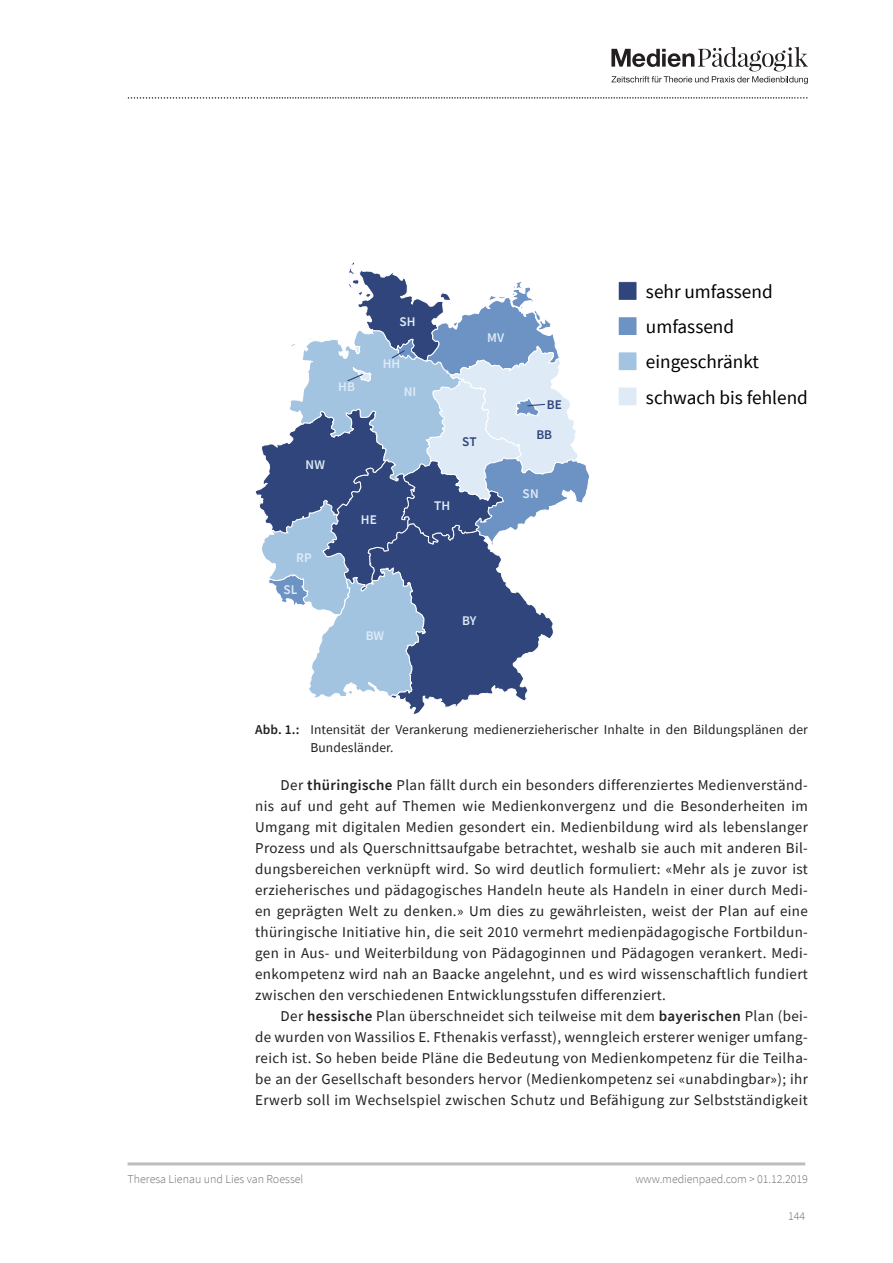
<style>
.page{position:relative;width:893px;height:1263px;background:#fff}
.page>*{position:absolute;margin:0;border:0;box-sizing:border-box;transform-origin:0 0}
.t1{font:19.2px/35.2px "Source Sans Pro";color:#000}
.mp-text{font:15px/21px "Source Sans Pro";letter-spacing:.025em;color:#231f20;text-align:justify}
.mp-Abbildungen_Legen{font:13.5px/18px "Source Sans Pro";letter-spacing:.01em;color:#231f20}
.mp-Abbildungen_Legen-2{font:600 13.5px "Source Sans Pro";color:#231f20}
.t2{font:600 13.2px "Source Sans Pro";letter-spacing:.01em;color:#deebf7}
.t3{font:600 13.2px "Source Sans Pro";color:#30457b}
.t4{font:300 12px "Source Sans Pro";color:#6c6d70}
.s1{font-weight:600}
</style>
<div class="page">
<hr style="left:128px;top:1162px;width:677px;height:3px;background:#bcbdc0">
<svg style="left:611px;top:47px;width:197px;height:37px"></svg>
<svg style="left:128px;top:97px;width:679px;height:2px"></svg>
<div style="left:618px;top:282px;width:19px;height:18px;background:#30457b"></div>
<div style="left:618px;top:281px;width:19px;height:19px;border:1px solid #fff"></div>
<div style="left:618px;top:317px;width:19px;height:18px;background:#6d92c4"></div>
<div style="left:618px;top:317px;width:19px;height:19px;border:1px solid #fff"></div>
<div style="left:618px;top:352px;width:19px;height:19px;background:#a3c4e1"></div>
<div style="left:618px;top:352px;width:19px;height:19px;border:1px solid #fff"></div>
<div style="left:618px;top:387px;width:19px;height:19px;background:#deebf7"></div>
<div style="left:618px;top:387px;width:19px;height:19px;border:1px solid #fff"></div>
<svg style="left:256px;top:262px;width:333px;height:453px"></svg>
<p class="t2" style="left:338px;top:378px;width:18px">HB</p>
<p class="t2" style="left:399px;top:313px;width:18px">SH</p>
<p class="t2" style="left:383px;top:355px;width:19px">HH</p>
<p class="t2" style="left:404px;top:383px;width:14px">NI</p>
<p class="t2" style="left:306px;top:456px;width:21px">NW</p>
<p class="t2" style="left:296px;top:548px;width:17px">RP</p>
<p class="t2" style="left:284px;top:581px;width:16px">SL</p>
<p class="t2" style="left:361px;top:511px;width:17px">HE</p>
<p class="t2" style="left:366px;top:627px;width:20px">BW</p>
<p class="t2" style="left:487px;top:329px;width:19px">MV</p>
<p class="t3" style="left:462px;top:433px;width:16px">ST</p>
<p class="t2" style="left:434px;top:497px;width:18px">TH</p>
<p class="t3" style="left:547px;top:396px;width:16px">BE</p>
<p class="t3" style="left:536px;top:426px;width:17px">BB</p>
<p class="t2" style="left:523px;top:485px;width:18px">SN</p>
<p class="t2" style="left:462px;top:612px;width:16px">BY</p>
<p class="t1" style="left:646px;top:274px;width:163px">sehr umfassend umfassend eingeschränkt schwach bis fehlend</p>
<p class="mp-Abbildungen_Legen" style="left:310px;top:721px;width:499px">Intensität der Verankerung medienerzieherischer Inhalte in den Bildungsplänen der<br>Bundesländer.</p>
<p class="mp-text" style="left:255px;top:774px;width:554px;text-indent:26px">Der <span class="s1">thüringische</span> Plan fällt durch ein besonders differenziertes Medienverständ&shy;nis auf und geht auf Themen wie Medienkonvergenz und die Besonderheiten im Umgang mit digitalen Medien gesondert ein. Medienbildung wird als lebenslanger Prozess und als Querschnittsaufgabe betrachtet, weshalb sie auch mit anderen Bil&shy;dungsbereichen verknüpft wird. So wird deutlich formuliert: «Mehr als je zuvor ist erzieherisches und pädagogisches Handeln heute als Handeln in einer durch Medi&shy;en geprägten Welt zu denken.» Um dies zu gewährleisten, weist der Plan auf eine thüringische Initiative hin, die seit 2010 vermehrt medienpädagogische Fortbildun&shy;gen in Aus- und Weiterbildung von Pädagoginnen und Pädagogen verankert. Medi&shy;enkompetenz wird nah an Baacke angelehnt, und es wird wissenschaftlich fundiert zwischen den verschiedenen Entwicklungsstufen differenziert.</p>
<p class="mp-text" style="left:255px;top:1005px;width:554px;text-indent:26px">Der <span class="s1">hessische</span> Plan überschneidet sich teilweise mit dem <span class="s1">bayerischen</span> Plan (bei&shy;de wurden von Wassilios E. Fthenakis verfasst), wenngleich ersterer weniger umfang&shy;reich ist. So heben beide Pläne die Bedeutung von Medienkompetenz für die Teilha&shy;be an der Gesellschaft besonders hervor (Medienkompetenz sei «unabdingbar»); ihr Erwerb soll im Wechselspiel zwischen Schutz und Befähigung zur Selbstständigkeit</p>
<p class="mp-Abbildungen_Legen-2" style="left:255px;top:721px;width:46px">Abb. 1.:</p>
<p class="t4" style="left:128px;top:1171px;width:177px">Theresa Lienau und Lies van Roessel</p>
<p class="t4" style="left:635px;top:1171px;width:174px">www.medienpaed.com &gt; 01.12.2019</p>
<p class="t4" style="left:788px;top:1208px;width:19px">144</p>
</div>
